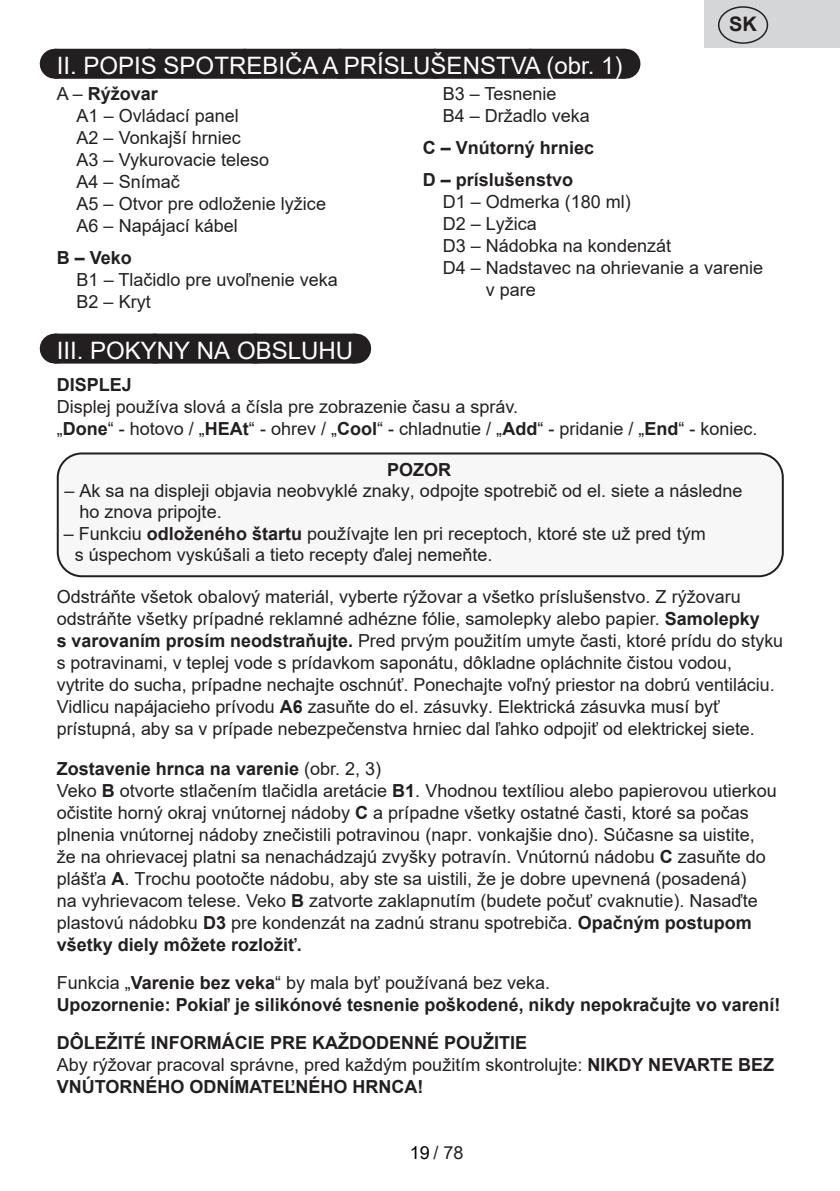
<style>
.page{position:relative;width:840px;height:1191px;background:#fff}
.page>*{position:absolute;margin:0;border:0;box-sizing:border-box;transform-origin:0 0}
.Grafický_nadpis_ETA{font:24px "Arial";color:#fff}
.t1{font:700 20px "Arial";color:#231f20}
.Normální{font:18px/22px "Arial";color:#231f20}
.Normální-2{font:700 18px "Arial";color:#231f20}
.s1{font-weight:400}
.s2{font-weight:700}
.s3{color:#000}
</style>
<div class="page">
<div style="left:55px;top:49px;width:569px;height:30px;background:#231f20"></div>
<svg style="left:150px;top:78px;width:426px;height:1px"></svg>
<hr style="left:624px;top:49px;width:1px;height:30px;background:#231f20">
<div style="left:55px;top:333px;width:300px;height:30px;background:#231f20"></div>
<svg style="left:155px;top:333px;width:150px;height:1px"></svg>
<hr style="left:355px;top:333px;width:1px;height:30px;background:#231f20">
<div style="left:58px;top:453px;width:724px;height:123px;background:#f7f7f8;border-radius:24px"></div>
<div style="left:57px;top:452px;width:726px;height:125px;border:2px solid #231f20;border-radius:24px"></div>
<div style="left:704px;top:0;width:135px;height:48px;background:#d5d6d8"></div>
<div style="left:717px;top:6px;width:50px;height:38px;border:1px solid #231f20;border-radius:50%"></div>
<p class="t1" style="left:728px;top:10px;width:29px">SK</p>
<p class="Grafický_nadpis_ETA" style="left:57px;top:49px;width:567px">II. POPIS SPOTREBIČA A PRÍSLUŠENSTVA (obr. 1)</p>
<p class="Normální-2" style="left:57px;top:81px;width:103px"><span class="s1">A –</span> Rýžovar</p>
<p class="Normální" style="left:77px;top:105px;width:164px">A1 – Ovládací panel</p>
<p class="Normální" style="left:77px;top:127px;width:166px">A2 – Vonkajší hrniec</p>
<p class="Normální" style="left:77px;top:149px;width:194px">A3 – Vykurovacie teleso</p>
<p class="Normální" style="left:77px;top:171px;width:105px">A4 – Snímač</p>
<p class="Normální" style="left:77px;top:193px;width:251px">A5 – Otvor pre odloženie lyžice<br>A6 – Napájací kábel</p>
<p class="Normální-2" style="left:57px;top:245px;width:77px">B – Veko</p>
<p class="Normální" style="left:77px;top:269px;width:263px">B1 – Tlačidlo pre uvoľnenie veka</p>
<p class="Normální" style="left:77px;top:291px;width:76px">B2 – Kryt</p>
<p class="Normální" style="left:442px;top:83px;width:149px">B3 – Tesnenie<br>B4 – Držadlo veka</p>
<p class="Normální-2" style="left:422px;top:135px;width:173px">C – Vnútorný hrniec</p>
<p class="Normální-2" style="left:422px;top:167px;width:152px">D – príslušenstvo</p>
<p class="Normální" style="left:442px;top:191px;width:190px">D1 – Odmerka (180 ml)</p>
<p class="Normální" style="left:442px;top:213px;width:96px">D2 – Lyžica</p>
<p class="Normální" style="left:442px;top:235px;width:230px">D3 – Nádobka na kondenzát</p>
<p class="Normální" style="left:485px;top:257px;width:279px;text-indent:-43px">D4 – Nadstavec na ohrievanie a varenie v pare</p>
<p class="Grafický_nadpis_ETA" style="left:57px;top:334px;width:298px">III. POKYNY NA OBSLUHU</p>
<p class="Normální-2" style="left:57px;top:372px;width:77px">DISPLEJ</p>
<p class="Normální" style="left:57px;top:396px;width:462px">Displej používa slová a čísla pre zobrazenie času a správ.</p>
<p class="Normální" style="left:57px;top:418px;width:702px">„<span class="s2">Done</span>“ - hotovo / „<span class="s2">HEAt</span>“ - ohrev / „<span class="s2">Cool</span>“ - chladnutie / „<span class="s2">Add</span>“ - pridanie / „<span class="s2">End</span>“ - koniec.</p>
<p class="Normální-2" style="left:387px;top:456px;width:66px">POZOR</p>
<p class="Normální" style="left:79px;top:480px;width:664px;line-height:21.4px;text-indent:-15px">– Ak sa na displeji objavia neobvyklé znaky, odpojte spotrebič od el. siete a následne ho znova pripojte.</p>
<p class="Normální" style="left:75px;top:523px;width:632px;line-height:21.4px;text-indent:-11px">– Funkciu <span class="s2">odloženého štartu</span> používajte len pri receptoch, ktoré ste už pred tým s úspechom vyskúšali a tieto recepty ďalej nemeňte.</p>
<p class="Normální" style="left:57px;top:586px;width:727px">Odstráňte všetok obalový materiál, vyberte rýžovar a všetko príslušenstvo. Z rýžovaru odstráňte všetky prípadné reklamné adhézne fólie, samolepky alebo papier. <span class="s2">Samolepky<br>s varovaním prosím neodstraňujte.</span> Pred prvým použitím umyte časti, ktoré prídu do styku s potravinami, v teplej vode s prídavkom saponátu, dôkladne opláchnite čistou vodou, vytrite do sucha, prípadne nechajte oschnúť. Ponechajte voľný priestor na dobrú ventiláciu.<br>Vidlicu napájacieho prívodu <span class="s2">A6</span> zasuňte do el. zásuvky. Elektrická zásuvka musí byť prístupná, aby sa v prípade nebezpečenstva hrniec dal ľahko odpojiť od elektrickej siete.</p>
<p class="Normální" style="left:57px;top:758px;width:721px"><span class="s2">Zostavenie hrnca na varenie</span> (obr. 2, 3)<br>Veko <span class="s2">B</span> otvorte stlačením tlačidla aretácie <span class="s2">B1</span>. Vhodnou textíliou alebo papierovou utierkou očistite horný okraj vnútornej nádoby <span class="s2">C</span> a prípadne všetky ostatné časti, ktoré sa počas plnenia vnútornej nádoby znečistili potravinou (napr. vonkajšie dno). Súčasne sa uistite, že na ohrievacej platni sa nenachádzajú zvyšky potravín. Vnútornú nádobu <span class="s2">C</span> zasuňte do plášťa <span class="s2">A</span>. Trochu pootočte nádobu, aby ste sa uistili, že je dobre upevnená (posadená)<br>na vyhrievacom telese. Veko <span class="s2">B</span> zatvorte zaklapnutím (budete počuť cvaknutie). Nasaďte plastovú nádobku <span class="s2">D3</span> pre kondenzát na zadnú stranu spotrebiča. <span class="s2">Opačným postupom všetky diely môžete rozložiť.</span></p>
<p class="Normální" style="left:57px;top:972px;width:494px">Funkcia „<span class="s2">Varenie bez veka</span>“ by mala byť používaná bez veka.</p>
<p class="Normální-2" style="left:57px;top:992px;width:724px">Upozornenie: Pokiaľ je silikónové tesnenie poškodené, nikdy nepokračujte vo varení!</p>
<p class="Normální-2" style="left:57px;top:1030px;width:472px">DÔLEŽITÉ INFORMÁCIE PRE KAŽDODENNÉ POUŽITIE</p>
<p class="Normální" style="left:57px;top:1054px;width:718px">Aby rýžovar pracoval správne, pred každým použitím skontrolujte: <span class="s2">NIKDY NEVARTE BEZ<br>VNÚTORNÉHO ODNÍMATEĽNÉHO HRNCA!</span></p>
<p class="Normální" style="left:410px;top:1141px;width:55px"><span class="s3">19</span> / 78</p>
</div>
